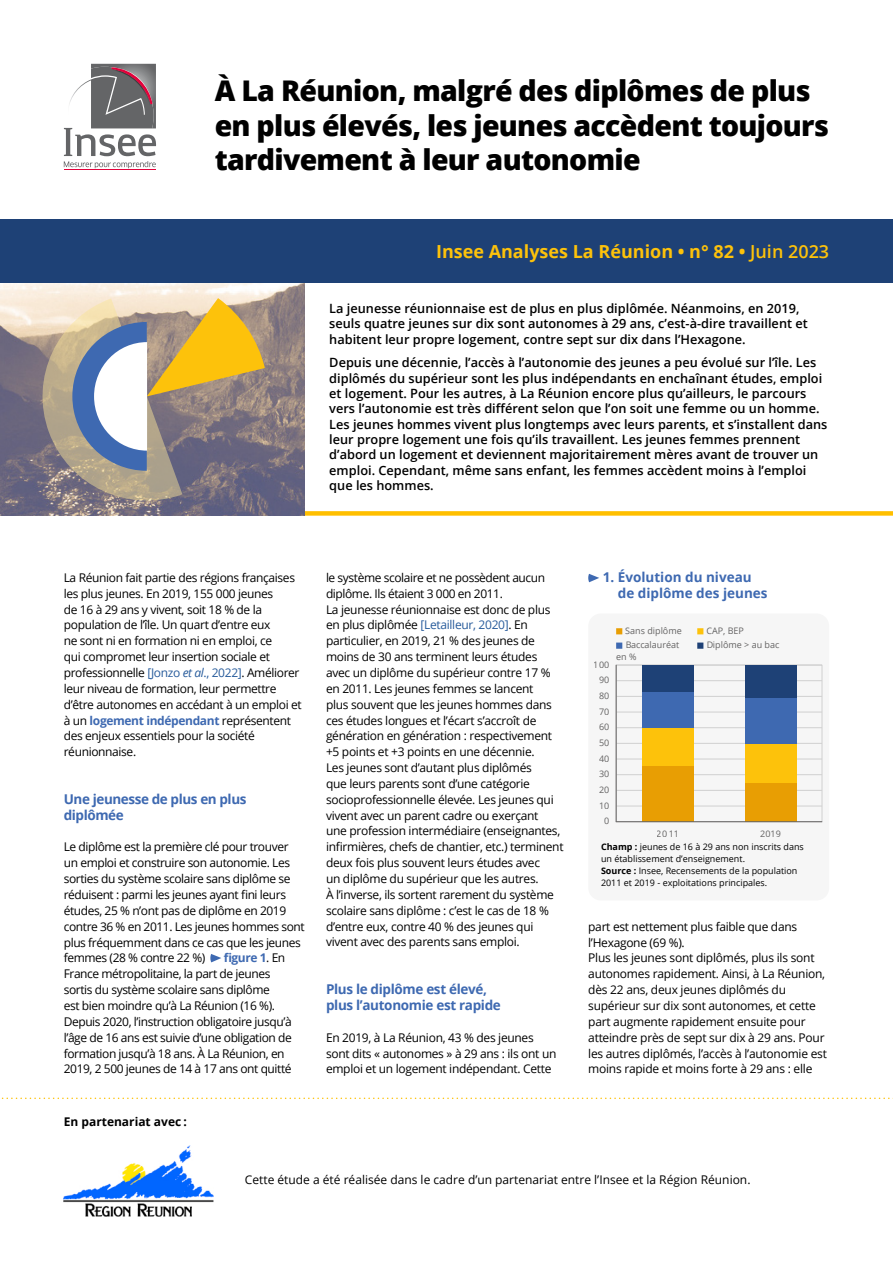
<style>
.page{position:relative;width:893px;height:1263px;background:#fff}
.page>*{position:absolute;margin:0;border:0;box-sizing:border-box;transform-origin:0 0}
.t1{font:800 28.5px/34.2px "Open Sans";letter-spacing:-.025em;color:#000}
.t2{font:700 18px "Open Sans";color:#fdc20b}
.t3{font:700 13.5px/15.9px "Open Sans";letter-spacing:-.025em;color:#3e69b1}
.t4{font:700 13.5px/16.2px "Open Sans";color:#3e69b1}
.t5{font:600 12.75px/15.3px "Open Sans";color:#000}
.t6{font:12px/15.9px "Open Sans";letter-spacing:-.025em;color:#000}
.t7{font:12px "Open Sans";color:#000}
.t8{font:700 12px "Open Sans";color:#000}
.t9{font:9px/12px "Open Sans";color:#000}
.t10{font:9px "Open Sans";color:#646363}
.s1{font-weight:600}
.s2{color:#275b9b}
.s3{font-style:italic;color:#275b9b}
.s4{font-weight:700;color:#3e69b1}
.s5{font-weight:700}
</style>
<div class="page">
<hr style="left:64px;top:170px;width:92px;height:1px;background:#e2023b">
<svg style="left:64px;top:64px;width:92px;height:104px"></svg>
<svg style="left:1px;top:1097px;width:892px;height:2px"></svg>
<svg style="left:210px;top:954px;width:11px;height:8px"></svg>
<img style="left:64px;top:1146px;width:149px;height:70px">
<svg style="left:305px;top:511px;width:588px;height:5px"></svg>
<img style="left:0;top:283px;width:305px;height:233px">
<div style="left:0;top:219px;width:893px;height:64px;background:#1e4176"></div>
<svg style="left:43px;top:298px;width:222px;height:203px"></svg>
<div style="left:588px;top:613px;width:241px;height:287px;background:#f6f6f6;border-radius:13px"></div>
<svg style="left:617px;top:666px;width:205px;height:155px"></svg>
<hr style="left:616px;top:806px;width:206px;height:1px;background:#d0d0d0">
<hr style="left:616px;top:790px;width:206px;height:1px;background:#d0d0d0">
<hr style="left:616px;top:774px;width:206px;height:1px;background:#d0d0d0">
<hr style="left:616px;top:759px;width:206px;height:1px;background:#d0d0d0">
<hr style="left:616px;top:743px;width:206px;height:1px;background:#d0d0d0">
<hr style="left:616px;top:727px;width:206px;height:1px;background:#d0d0d0">
<hr style="left:616px;top:712px;width:206px;height:1px;background:#d0d0d0">
<hr style="left:616px;top:696px;width:206px;height:1px;background:#d0d0d0">
<hr style="left:616px;top:680px;width:206px;height:1px;background:#d0d0d0">
<hr style="left:616px;top:665px;width:206px;height:1px;background:#d0d0d0">
<div style="left:745px;top:783px;width:51px;height:39px;background:#e89e03"></div>
<div style="left:642px;top:766px;width:51px;height:56px;background:#e89e03"></div>
<div style="left:745px;top:744px;width:51px;height:39px;background:#fdc20b"></div>
<div style="left:642px;top:727px;width:51px;height:39px;background:#fdc20b"></div>
<div style="left:745px;top:697px;width:51px;height:47px;background:#3e69b1"></div>
<div style="left:642px;top:691px;width:51px;height:36px;background:#3e69b1"></div>
<div style="left:745px;top:665px;width:51px;height:32px;background:#1e4176"></div>
<div style="left:642px;top:665px;width:51px;height:26px;background:#1e4176"></div>
<svg style="left:616px;top:628px;width:6px;height:6px"></svg>
<svg style="left:697px;top:628px;width:6px;height:6px"></svg>
<svg style="left:616px;top:642px;width:6px;height:7px"></svg>
<svg style="left:697px;top:642px;width:6px;height:7px"></svg>
<hr style="left:616px;top:821px;width:206px;height:1px;background:#646363">
<hr style="left:616px;top:665px;width:1px;height:157px;background:#646363">
<svg style="left:588px;top:574px;width:11px;height:8px"></svg>
<h1 class="t1" style="left:215px;top:72px;width:616px">À La Réunion, malgré des diplômes de plus en plus élevés, les jeunes accèdent toujours tardivement à leur autonomie</h1>
<h2 class="t2" style="left:436px;top:239px;width:395px">Insee Analyses La Réunion • n° 82 • <span class="s1">Juin 2023</span></h2>
<p class="t5" style="left:329px;top:300px;width:480px">La jeunesse réunionnaise est de plus en plus diplômée. Néanmoins, en 2019, seuls quatre jeunes sur dix sont autonomes à 29 ans, c’est-à-dire travaillent et habitent leur propre logement, contre sept sur dix dans l’Hexagone.</p>
<p class="t5" style="left:329px;top:355px;width:500px">Depuis une décennie, l’accès à l’autonomie des jeunes a peu évolué sur l’île. Les diplômés du supérieur sont les plus indépendants en enchaînant études, emploi et logement. Pour les autres, à La Réunion encore plus qu’ailleurs, le parcours vers l’autonomie est très différent selon que l’on soit une femme ou un homme.<br>Les jeunes hommes vivent plus longtemps avec leurs parents, et s’installent dans leur propre logement une fois qu’ils travaillent. Les jeunes femmes prennent d’abord un logement et deviennent majoritairement mères avant de trouver un emploi. Cependant, même sans enfant, les femmes accèdent moins à l’emploi que les hommes.</p>
<p class="t6" style="left:64px;top:569px;width:239px">La Réunion fait partie des régions françaises les plus jeunes. En 2019, 155 000 jeunes<br>de 16 à 29 ans y vivent, soit 18 % de la population de l’île. Un quart d’entre eux<br>ne sont ni en formation ni en emploi, ce<br>qui compromet leur insertion sociale et professionnelle <span class="s2">[Jonzo</span> <span class="s3">et al</span><span class="s2">., 2022]</span>. Améliorer leur niveau de formation, leur permettre d’être autonomes en accédant à un emploi et à un <span class="s4">logement indépendant</span> représentent des enjeux essentiels pour la société réunionnaise.</p>
<p class="t3" style="left:64px;top:791px;width:184px">Une jeunesse de plus en plus diplômée</p>
<p class="t6" style="left:64px;top:839px;width:242px">Le diplôme est la première clé pour trouver un emploi et construire son autonomie. Les sorties du système scolaire sans diplôme se réduisent : parmi les jeunes ayant fini leurs études, 25 % n’ont pas de diplôme en 2019 contre 36 % en 2011. Les jeunes hommes sont plus fréquemment dans ce cas que les jeunes femmes (28 % contre 22 %)</p>
<p class="t6" style="left:64px;top:950px;width:230px;text-indent:160px"><span class="s4">figure 1</span>. En France métropolitaine, la part de jeunes sortis du système scolaire sans diplôme<br>est bien moindre qu’à La Réunion (16 %).<br>Depuis 2020, l’instruction obligatoire jusqu’à l’âge de 16 ans est suivie d’une obligation de formation jusqu’à 18 ans. À La Réunion, en 2019, 2 500 jeunes de 14 à 17 ans ont quitté</p>
<p class="t8" style="left:64px;top:1113px;width:125px">En partenariat avec :</p>
<p class="t6" style="left:326px;top:569px;width:239px">le système scolaire et ne possèdent aucun diplôme. Ils étaient 3 000 en 2011.<br>La jeunesse réunionnaise est donc de plus en plus diplômée <span class="s2">[Letailleur, 2020]</span>. En particulier, en 2019, 21 % des jeunes de moins de 30 ans terminent leurs études avec un diplôme du supérieur contre 17 % en 2011. Les jeunes femmes se lancent<br>plus souvent que les jeunes hommes dans ces études longues et l’écart s’accroît de génération en génération : respectivement +5 points et +3 points en une décennie.<br>Les jeunes sont d’autant plus diplômés<br>que leurs parents sont d’une catégorie socioprofessionnelle élevée. Les jeunes qui vivent avec un parent cadre ou exerçant<br>une profession intermédiaire (enseignantes, infirmières, chefs de chantier, etc.) terminent deux fois plus souvent leurs études avec<br>un diplôme du supérieur que les autres.<br>À l’inverse, ils sortent rarement du système scolaire sans diplôme : c’est le cas de 18 % d’entre eux, contre 40 % des jeunes qui vivent avec des parents sans emploi.</p>
<p class="t3" style="left:326px;top:981px;width:176px">Plus le diplôme est élevé, plus l’autonomie est rapide</p>
<p class="t6" style="left:326px;top:1029px;width:232px">En 2019, à La Réunion, 43 % des jeunes sont dits « autonomes » à 29 ans : ils ont un emploi et un logement indépendant. Cette</p>
<p class="t4" style="left:618px;top:569px;width:151px;text-indent:-15px">1. Évolution du niveau de diplôme des jeunes</p>
<p class="t10" style="left:625px;top:624px;width:58px">Sans diplôme</p>
<p class="t10" style="left:706px;top:624px;width:39px">CAP, BEP</p>
<p class="t10" style="left:625px;top:639px;width:56px">Baccalauréat</p>
<p class="t10" style="left:706px;top:639px;width:74px">Diplôme &gt; au bac</p>
<p class="t10" style="left:616px;top:651px;width:22px">en %</p>
<p class="t10" style="left:594px;top:658px;width:17px">100</p>
<p class="t10" style="left:599px;top:674px;width:12px">90</p>
<p class="t10" style="left:599px;top:689px;width:12px">80</p>
<p class="t10" style="left:599px;top:705px;width:12px">70</p>
<p class="t10" style="left:599px;top:721px;width:12px">60</p>
<p class="t10" style="left:599px;top:736px;width:12px">50</p>
<p class="t10" style="left:599px;top:752px;width:12px">40</p>
<p class="t10" style="left:599px;top:768px;width:12px">30</p>
<p class="t10" style="left:599px;top:783px;width:12px">20</p>
<p class="t10" style="left:599px;top:799px;width:12px">10</p>
<p class="t10" style="left:604px;top:815px;width:7px">0</p>
<p class="t10" style="left:657px;top:827px;width:23px">2011</p>
<p class="t10" style="left:760px;top:827px;width:22px">2019</p>
<p class="t9" style="left:601px;top:841px;width:204px"><span class="s5">Champ :</span> jeunes de 16 à 29 ans non inscrits dans un établissement d’enseignement.<br><span class="s5">Source :</span> Insee, Recensements de la population 2011 et 2019 - exploitations principales.</p>
<p class="t6" style="left:588px;top:918px;width:240px">part est nettement plus faible que dans l’Hexagone (69 %).<br>Plus les jeunes sont diplômés, plus ils sont autonomes rapidement. Ainsi, à La Réunion, dès 22 ans, deux jeunes diplômés du supérieur sur dix sont autonomes, et cette part augmente rapidement ensuite pour atteindre près de sept sur dix à 29 ans. Pour les autres diplômés, l’accès à l’autonomie est moins rapide et moins forte à 29 ans : elle</p>
<p class="t7" style="left:245px;top:1172px;width:507px">Cette étude a été réalisée dans le cadre d’un partenariat entre l’Insee et la Région Réunion.</p>
</div>
